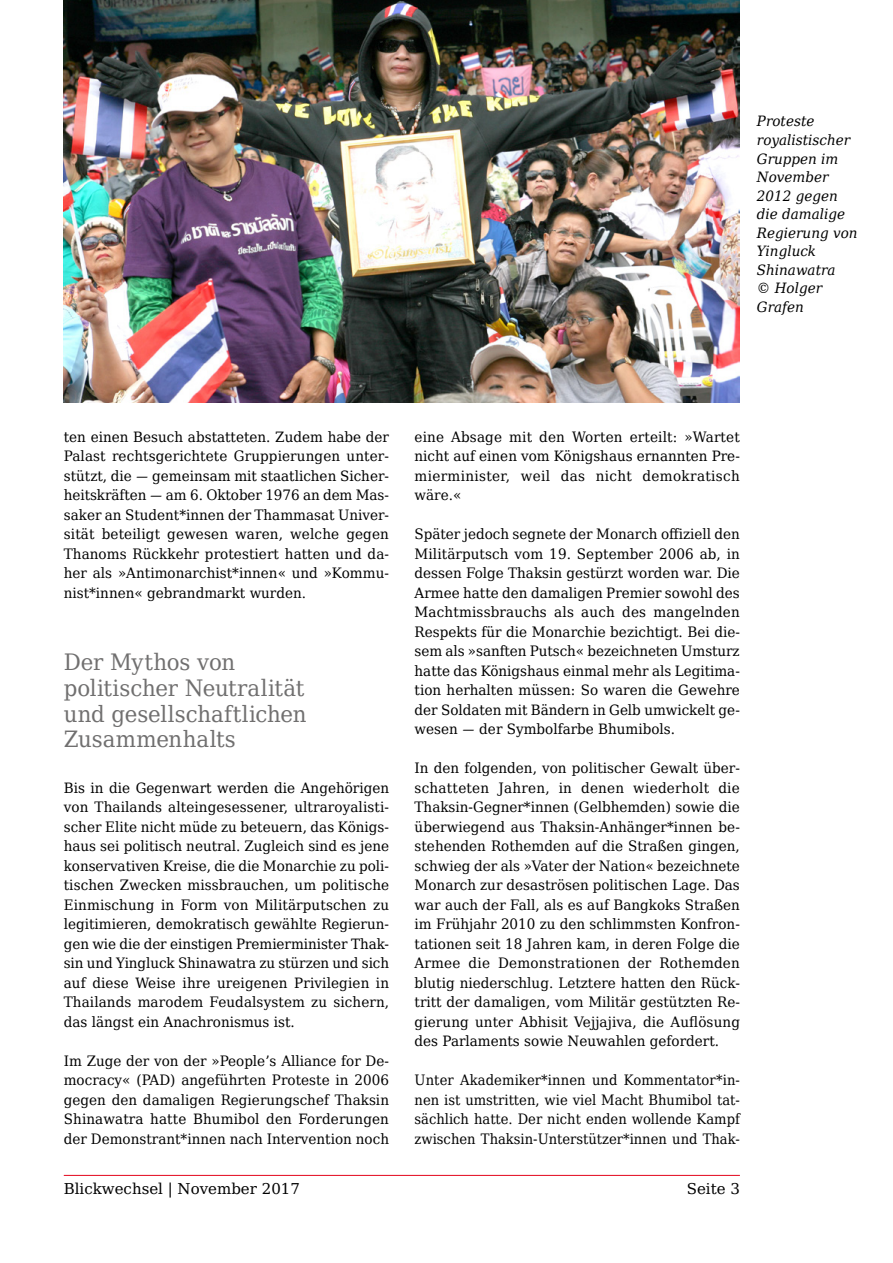
<style>
.page{position:relative;width:893px;height:1263px;background:#fff}
.page>*{position:absolute;margin:0;border:0;box-sizing:border-box;transform-origin:0 0}
.Zwischen_1{font:22.5px/25.7px "DejaVu Serif";letter-spacing:-.01em;color:#706f6f;scale:.95 1}
.t1{font:15px "DejaVu Serif 2";color:#000}
.B_1{font:14.25px/19.5px "DejaVu Serif";color:#000;text-align:justify;scale:.95 1}
.B_1_-A{font:14.25px/19.5px "DejaVu Serif";letter-spacing:.005em;color:#000;text-align:justify;scale:.95 1}
.B_1-2{font:14.25px/19.5px "DejaVu Serif 2";color:#000;text-align:justify;scale:.95 1}
.B_1-3{font:14.25px/19.5px "DejaVu Serif";color:#000;text-align:justify;scale:.92 1}
.t2{font:italic 14.25px/18.6px "DejaVu Serif";color:#000;scale:.95 1}
.s1{font-family:"DejaVu Serif 2"}
.s2{font-style:italic}
.s3{font-family:"DejaVu Serif"}
.s4{font-family:"DejaVu Serif";font-style:italic}
</style>
<div class="page">
<hr style="left:64px;top:1175px;width:676px;height:1px;background:#e3051b">
<img style="left:64px;top:0;width:676px;height:403px">
<p class="t2" style="left:757px;top:112px;width:107px">Proteste royalistischer<br>Gruppen im<br>November<br>2012 gegen die damalige<br>Regierung von<br>Yingluck<br>Shinawatra<br>© Holger<br>Grafen</p>
<p class="B_1" style="left:64px;top:427px;width:344px"><span class="s1">ten einen Besuch abstatteten. Zudem habe der </span>Palast rechtsgerichtete Gruppierungen unter&shy;stützt, die <span class="s2">–</span> <span class="s1">gemeinsam mit staatlichen Sicher&shy;</span>heitskräften <span class="s2">–</span> am 6. Oktober 1976 an dem Mas&shy;saker an Student*innen der Thammasat Univer&shy;sität beteiligt gewesen waren, welche gegen Thanoms Rückkehr protestiert hatten und da&shy;her als »Antimonarchist*innen« und »Kommu&shy;nist*innen« gebrandmarkt wurden.</p>
<h2 class="Zwischen_1" style="left:64px;top:649px;width:257px">Der Mythos von politischer Neutralität <span class="s1">und gesellschaftlichen<br>Zusammenhalts</span></h2>
<p class="B_1_-A" style="left:64px;top:778px;width:344px"><span class="s1">Bis in die Gegenwart werden die Angehörigen </span>von Thailands alteingesessener, ultraroyalisti&shy;scher Elite nicht müde zu beteuern, das Königs&shy;haus sei politisch neutral. Zugleich sind es jene konservativen Kreise, die die Monarchie zu poli&shy;tischen Zwecken missbrauchen, um politische Einmischung in Form von Militärputschen zu legitimieren, demokratisch gewählte Regierun&shy;<span class="s1">gen wie die der einstigen Premierminister Thak&shy;</span>sin und Yingluck Shinawatra zu stürzen und sich <span class="s1">auf diese Weise ihre ureigenen Privilegien in </span>Thailands marodem Feudalsystem zu sichern, <span class="s1">das längst ein Anachronismus ist.</span></p>
<p class="B_1" style="left:64px;top:1050px;width:344px">Im Zuge der von der »People’s Alliance for De&shy;mocracy« (PAD) angeführten Proteste in 2006 gegen den damaligen Regierungschef Thaksin <span class="s1">Shinawatra hatte Bhumibol den Forderungen </span>der Demonstrant*innen nach Intervention noch</p>
<p class="B_1" style="left:415px;top:426px;width:344px">eine Absage mit den Worten erteilt: »Wartet <span class="s1">nicht auf einen vom Königshaus ernannten Pre&shy;</span>mierminister, weil das nicht demokratisch wäre.«</p>
<p class="B_1-2" style="left:415px;top:524px;width:344px"><span class="s3">Später jedoch segnete der Monarch offiziell den Militärputsch vom 19. September 2006 ab, in dessen Folge Thaksin gestürzt worden war. Die </span>Armee hatte den damaligen Premier sowohl des Machtmissbrauchs als auch des mangelnden <span class="s3">Respekts für die Monarchie bezichtigt. Bei die&shy;sem als »sanften Putsch« bezeichneten Umsturz </span>hatte das Königshaus einmal mehr als Legitima&shy;tion herhalten müssen: So waren die Gewehre der Soldaten mit Bändern in Gelb umwickelt ge&shy;<span class="s3">wesen</span> <span class="s4">–</span> der Symbolfarbe Bhumibols.</p>
<p class="B_1" style="left:415px;top:758px;width:344px">In den folgenden, von politischer Gewalt über&shy;schatteten Jahren, in denen wiederholt die Thaksin-Gegner*innen (Gelbhemden) sowie die überwiegend aus Thaksin-Anhänger*innen be&shy;stehenden Rothemden auf die Straßen gingen, schwieg der als »Vater der Nation« bezeichnete Monarch zur desaströsen politischen Lage. Das war auch der Fall, als es auf Bangkoks Straßen im Frühjahr 2010 zu den schlimmsten Konfron&shy;tationen seit 18 Jahren kam, in deren Folge die Armee die Demonstrationen der Rothemden blutig niederschlug. Letztere hatten den Rück&shy;tritt der damaligen, vom Militär gestützten Re&shy;gierung unter Abhisit Vejjajiva, die Auflösung <span class="s1">des Parlaments sowie Neuwahlen gefordert.</span></p>
<p class="B_1-3" style="left:415px;top:1070px;width:355px">Unter Akademiker*innen und Kommentator*in&shy;nen ist umstritten, wie viel Macht Bhumibol tat&shy;sächlich hatte. Der nicht enden wollende Kampf zwischen Thaksin-Unterstützer*innen und Thak<span class="s1">-</span></p>
<p class="t1" style="left:64px;top:1177px;width:238px">Blickwechsel | November 2017</p>
<p class="t1" style="left:687px;top:1177px;width:55px">Seite 3</p>
</div>
